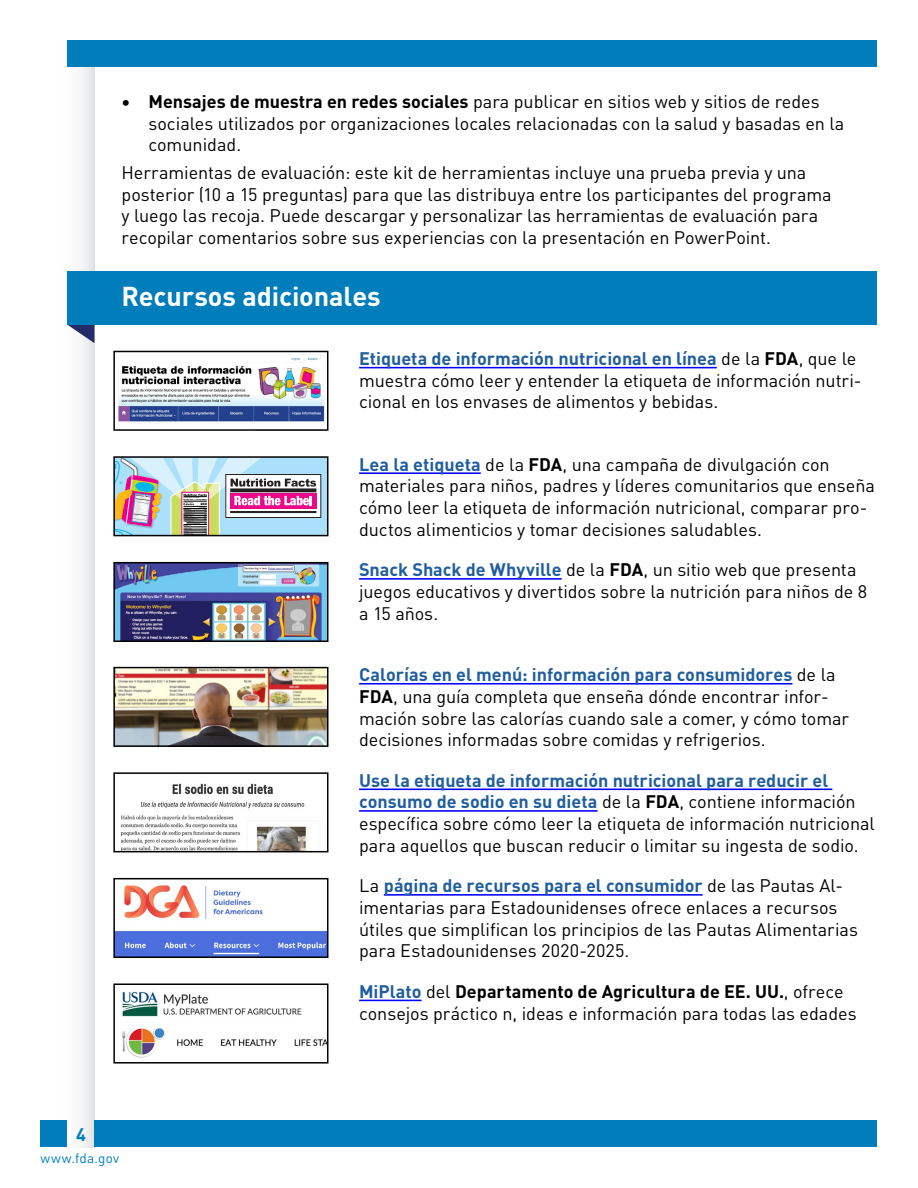
<style>
.page{position:relative;width:918px;height:1188px;background:#fff}
.page>*{position:absolute;margin:0;border:0;box-sizing:border-box;transform-origin:0 0}
.t1{font:700 27px "DIN Pro";letter-spacing:-.005em;color:#fff}
.t2{font:18px/21.6px "DIN Pro";letter-spacing:-.005em;color:#000}
.t3{font:700 18px "DIN Pro";color:#007dbb}
.t4{font:13.5px "DIN Pro";letter-spacing:.015em;color:#007dbb}
.t5{font:900 3.3px "Helvetica LT Std";color:#000}
.t6{font:900 2.4px "Helvetica LT Std";color:#000}
.s1{font-weight:700}
.s2{font-weight:700;color:#215e9e}
</style>
<div class="page">
<div style="left:40px;top:40px;width:54px;height:1108px;background:linear-gradient(to right,#fff,#edeeef)"></div>
<div style="left:94px;top:1120px;width:784px;height:28px;background:#007dbb"></div>
<div style="left:40px;top:1120px;width:28px;height:28px;background:#007dbb"></div>
<hr style="left:359px;top:367px;width:358px;height:1px;background:#00f">
<hr style="left:359px;top:472px;width:122px;height:2px;background:#00f">
<hr style="left:359px;top:578px;width:203px;height:2px;background:#00f">
<hr style="left:359px;top:683px;width:433px;height:2px;background:#00f">
<hr style="left:359px;top:789px;width:473px;height:1px;background:#00f">
<hr style="left:359px;top:810px;width:239px;height:2px;background:#00f">
<svg style="left:68px;top:325px;width:26px;height:18px"></svg>
<div style="left:68px;top:271px;width:810px;height:54px;background:#007dbb"></div>
<hr style="left:384px;top:894px;width:319px;height:2px;background:#00f">
<hr style="left:359px;top:1000px;width:63px;height:1px;background:#00f">
<div style="left:68px;top:40px;width:810px;height:28px;background:#007dbb"></div>
<img style="left:122px;top:991px;width:203px;height:67px">
<div style="left:113px;top:983px;width:215px;height:81px;border:2px solid #000"></div>
<img style="left:116px;top:885px;width:209px;height:70px">
<div style="left:113px;top:878px;width:215px;height:80px;border:2px solid #000"></div>
<img style="left:120px;top:783px;width:189px;height:66px">
<div style="left:113px;top:772px;width:215px;height:80px;border:2px solid #000"></div>
<img style="left:116px;top:670px;width:209px;height:74px">
<div style="left:113px;top:667px;width:215px;height:80px;border:2px solid #000"></div>
<img style="left:116px;top:565px;width:209px;height:74px">
<div style="left:113px;top:562px;width:215px;height:80px;border:2px solid #000"></div>
<svg style="left:114px;top:457px;width:214px;height:79px"></svg>
<div style="left:228px;top:476px;width:91px;height:40px;background:#fff"></div>
<svg style="left:116px;top:459px;width:201px;height:74px;background:#bdbcc7"></svg>
<hr style="left:230px;top:511px;width:86px;height:2px;background:#231f20">
<div style="left:113px;top:456px;width:215px;height:80px;border:2px solid #000"></div>
<img style="left:118px;top:355px;width:207px;height:67px">
<div style="left:113px;top:351px;width:215px;height:80px;border:2px solid #000"></div>
<p class="t2" style="left:148px;top:90px;width:697px;text-indent:-27px"><span class="s1">• Mensajes de muestra en redes sociales</span> para publicar en sitios web y sitios de redes sociales utilizados por organizaciones locales relacionadas con la salud y basadas en la comunidad.</p>
<p class="t2" style="left:122px;top:161px;width:712px">Herramientas de evaluación: este kit de herramientas incluye una prueba previa y una posterior (10 a 15 preguntas) para que las distribuya entre los participantes del programa y luego las recoja. Puede descargar y personalizar las herramientas de evaluación para recopilar comentarios sobre sus experiencias con la presentación en PowerPoint.</p>
<p class="t1" style="left:122px;top:275px;width:261px">Recursos adicionales</p>
<p class="t6" style="left:184px;top:503px;width:12px">Calories</p>
<p class="t5" style="left:200px;top:502px;width:8px">240</p>
<p class="t3" style="left:76px;top:1120px;width:11px">4</p>
<p class="t4" style="left:40px;top:1148px;width:80px">www.fda.gov</p>
<p class="t2" style="left:359px;top:347px;width:504px"><span class="s2">Etiqueta de información nutricional en línea</span> de la <span class="s1">FDA</span>, que le muestra cómo leer y entender la etiqueta de información nutri&shy;cional en los envases de alimentos y bebidas.</p>
<p class="t2" style="left:359px;top:452px;width:517px"><span class="s2">Lea la etiqueta</span> de la <span class="s1">FDA</span>, una campaña de divulgación con materiales para niños, padres y líderes comunitarios que enseña cómo leer la etiqueta de información nutricional, comparar pro&shy;ductos alimenticios y tomar decisiones saludables.</p>
<p class="t2" style="left:359px;top:558px;width:510px"><span class="s2">Snack Shack de Whyville</span> de la <span class="s1">FDA</span>, un sitio web que presenta juegos educativos y divertidos sobre la nutrición para niños de 8 a 15 años.</p>
<p class="t2" style="left:359px;top:663px;width:491px"><span class="s2">Calorías en el menú: información para consumidores</span> de la <span class="s1">FDA</span>, una guía completa que enseña dónde encontrar infor&shy;mación sobre las calorías cuando sale a comer, y cómo tomar decisiones informadas sobre comidas y refrigerios.</p>
<p class="t2" style="left:359px;top:768px;width:517px"><span class="s2">Use la etiqueta de información nutricional para reducir el consumo de sodio en su dieta</span> de la <span class="s1">FDA</span>, contiene información específica sobre cómo leer la etiqueta de información nutricional para aquellos que buscan reducir o limitar su ingesta de sodio.</p>
<p class="t2" style="left:359px;top:874px;width:500px">La <span class="s2">página de recursos para el consumidor</span> de las Pautas Al&shy;imentarias para Estadounidenses ofrece enlaces a recursos útiles que simplifican los principios de las Pautas Alimentarias para Estadounidenses 2020-2025.</p>
<p class="t2" style="left:359px;top:980px;width:499px"><span class="s2">MiPlato</span> del <span class="s1">Departamento de Agricultura de EE. UU.</span>, ofrece consejos práctico n, ideas e información para todas las edades</p>
</div>
